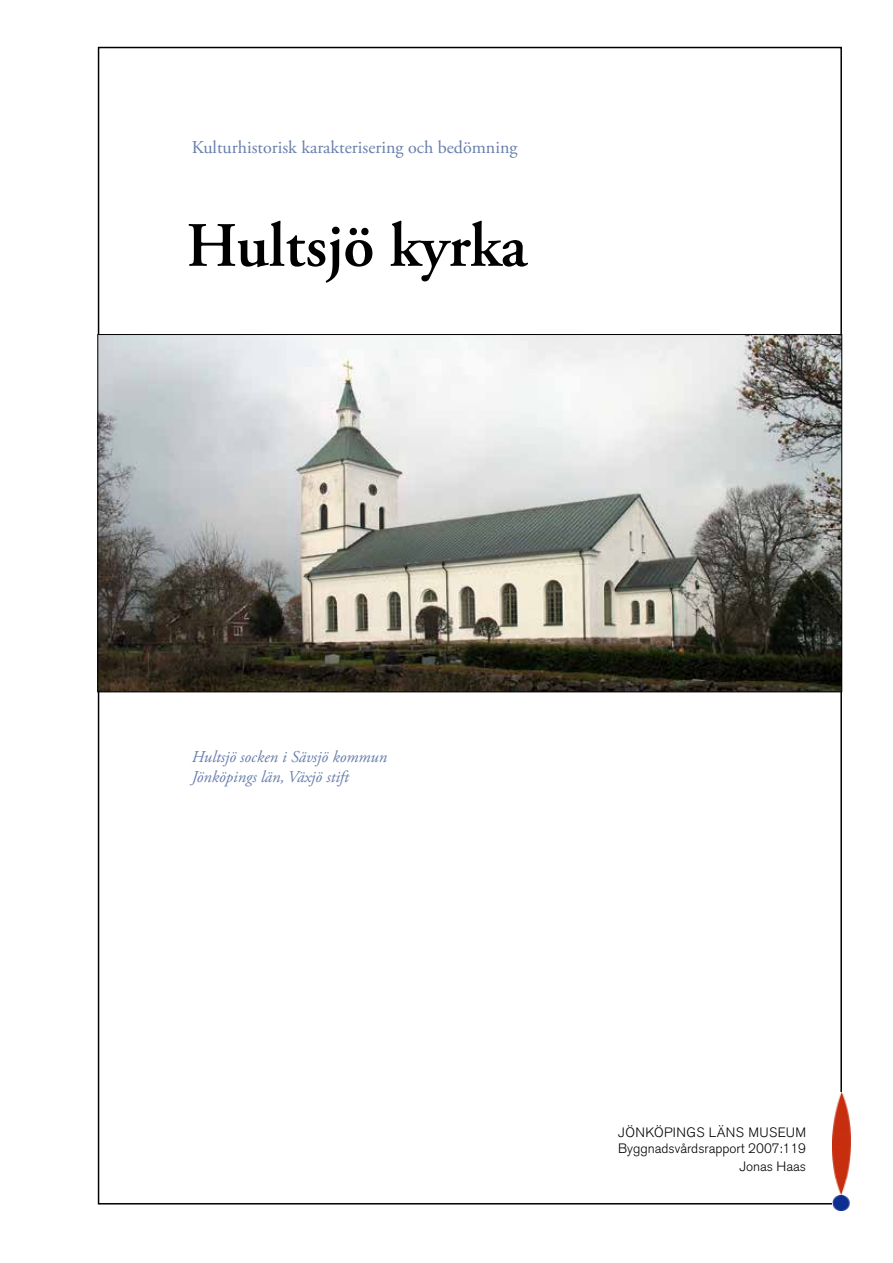
<style>
.page{position:relative;width:893px;height:1263px;background:#fff}
.page>*{position:absolute;margin:0;border:0;box-sizing:border-box;transform-origin:0 0}
.t1{font:600 63px "Adobe Garamond Pro";color:#000}
.t2{font:18px "Adobe Garamond Pro";color:#677eac}
.t3{font:italic 16.5px/19.5px "Adobe Garamond Pro";color:#677eac}
.t4{font:300 13.5px/16.2px "Akzidenz Grotesk BQ";color:#000}
</style>
<div class="page">
<img style="left:832px;top:1092px;width:18px;height:118px">
<img style="left:100px;top:336px;width:740px;height:354px">
<h2 class="t2" style="left:192px;top:137px;width:327px">Kulturhistorisk karakterisering och bedömning</h2>
<h1 class="t1" style="left:186px;top:209px;width:342px">Hultsjö kyrka</h1>
<p class="t3" style="left:192px;top:748px;width:197px">Hultsjö socken i Sävsjö kommun<br>Jönköpings län, Växjö stift</p>
<p class="t4" style="left:618px;top:1124px;width:189px">JÖNKÖPINGS LÄNS MUSEUM<br>Byggnadsvårdsrapport 2007:119</p>
<p class="t4" style="left:739px;top:1159px;width:68px">Jonas Haas</p>
</div>
